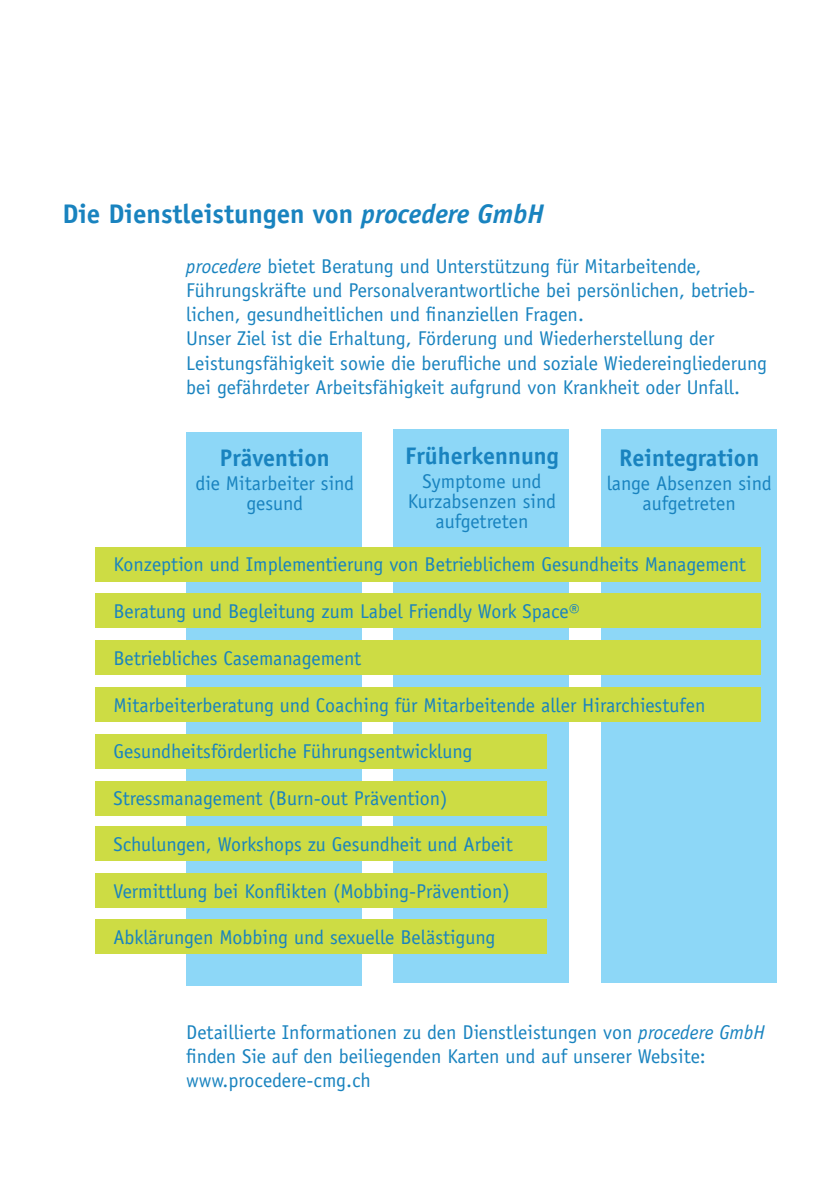
<style>
.page{position:relative;width:840px;height:1191px;background:#fff}
.page>*{position:absolute;margin:0;border:0;box-sizing:border-box;transform-origin:0 0}
.t1{font:700 27px "Officina Sans";color:#1983bf}
.t2{font:700 24px "Officina Sans";color:#1983bf}
.t3{font:20px/24px "Officina Sans";color:#1983bf;text-align:center}
.s1{font-style:italic}
</style>
<div class="page">
<div style="left:600px;top:429px;width:176px;height:554px;background:#8dd7f7"></div>
<div style="left:393px;top:429px;width:176px;height:554px;background:#8dd7f7"></div>
<div style="left:186px;top:432px;width:176px;height:553px;background:#8dd7f7"></div>
<div style="left:95px;top:734px;width:452px;height:34px;background:#cddc44"></div>
<div style="left:95px;top:781px;width:452px;height:34px;background:#cddc44"></div>
<div style="left:95px;top:826px;width:452px;height:34px;background:#cddc44"></div>
<div style="left:95px;top:873px;width:452px;height:34px;background:#cddc44"></div>
<div style="left:95px;top:547px;width:666px;height:34px;background:#cddc44"></div>
<div style="left:95px;top:594px;width:666px;height:34px;background:#cddc44"></div>
<div style="left:95px;top:640px;width:666px;height:34px;background:#cddc44"></div>
<div style="left:95px;top:687px;width:666px;height:34px;background:#cddc44"></div>
<div style="left:95px;top:919px;width:452px;height:35px;background:#cddc44"></div>
<h1 class="t1" style="left:62px;top:196px;width:483px">Die Dienstleistungen von <span class="s1">procedere GmbH</span></h1>
<p class="t3" style="left:186px;top:255px;width:582px;text-align:left"><span class="s1">procedere</span> bietet Beratung und Unterstützung für Mitarbeitende, Führungskräfte und Personalverantwortliche bei persönlichen, betrieb&shy;lichen, gesundheitlichen und finanziellen Fragen.<br>Unser Ziel ist die Erhaltung, Förderung und Wiederherstellung der Leistungsfähigkeit sowie die berufliche und soziale Wiedereingliederung bei gefährdeter Arbeitsfähigkeit aufgrund von Krankheit oder Unfall.</p>
<p class="t2" style="left:220px;top:443px;width:111px">Prävention</p>
<p class="t3" style="left:195px;top:473px;width:160px;line-height:20px">die Mitarbeiter sind gesund</p>
<p class="t2" style="left:405px;top:441px;width:155px">Früherkennung</p>
<p class="t3" style="left:407px;top:471px;width:150px;line-height:20px">Symptome und<br>Kurzabsenzen sind aufgetreten</p>
<p class="t2" style="left:618px;top:442px;width:142px">Reintegration</p>
<p class="t3" style="left:606px;top:473px;width:166px;line-height:20px">lange Absenzen sind aufgetreten</p>
<p class="t3" style="left:113px;top:552px;width:633px">Konzeption und Implementierung von Betrieblichem Gesundheits Management</p>
<p class="t3" style="left:113px;top:599px;width:468px">Beratung und Begleitung zum Label Friendly Work Space®</p>
<p class="t3" style="left:113px;top:646px;width:249px">Betriebliches Casemanagement</p>
<p class="t3" style="left:113px;top:693px;width:593px">Mitarbeiterberatung und Coaching für Mitarbeitende aller Hirarchiestufen</p>
<p class="t3" style="left:113px;top:739px;width:360px">Gesundheitsförderliche Führungsentwicklung</p>
<p class="t3" style="left:113px;top:786px;width:335px">Stressmanagement (Burn-out Prävention)</p>
<p class="t3" style="left:113px;top:832px;width:401px">Schulungen, Workshops zu Gesundheit und Arbeit</p>
<p class="t3" style="left:113px;top:879px;width:398px">Vermittlung bei Konflikten (Mobbing-Prävention)</p>
<p class="t3" style="left:113px;top:925px;width:383px">Abklärungen Mobbing und sexuelle Belästigung</p>
<p class="t3" style="left:186px;top:1020px;width:580px;text-align:left">Detaillierte Informationen zu den Dienstleistungen von <span class="s1">procedere GmbH </span>finden Sie auf den beiliegenden Karten und auf unserer Website: www.procedere-cmg.ch</p>
</div>
